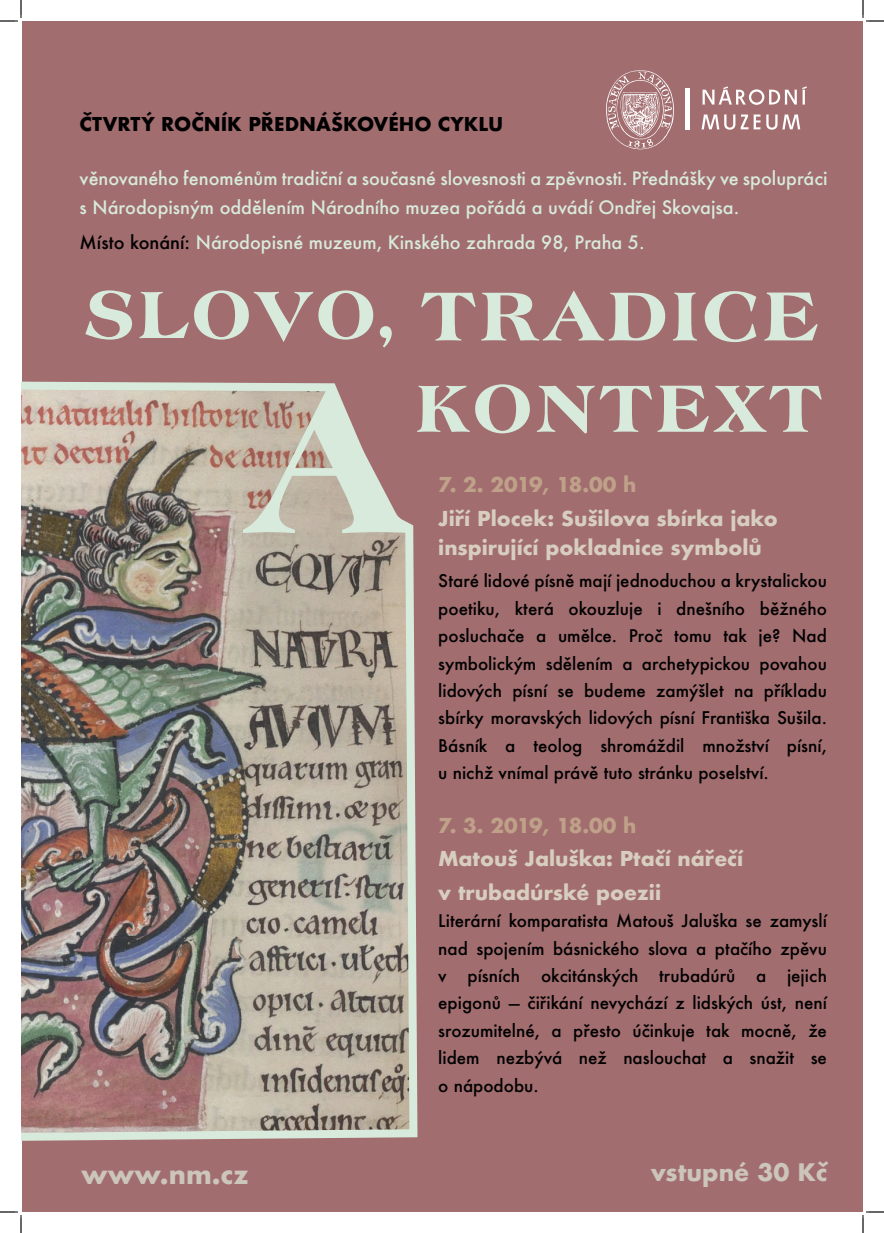
<style>
.page{position:relative;width:884px;height:1233px;background:#fff}
.page>*{position:absolute;margin:0;border:0;box-sizing:border-box;transform-origin:0 0}
.t1{font:700 26px "Futura";color:#ccc5b9}
.t2{font:700 23.5px "Futura";color:#ccc5b9}
.t3{font:700 20px/29.3px "Futura";color:#d7cebf}
.t4{font:700 20px "Futura";letter-spacing:-.05em;color:#bfa189}
.t5{font:700 18.6px "Futura";color:#000001}
.t6{font:500 18px/29.3px "Futura";color:#d7eadc}
.t7{font:500 17px/27.4px "Futura";color:#000001;text-align:justify}
.s1{color:#000001}
</style>
<div class="page">
<div style="left:22px;top:21px;width:841px;height:1191px;background:#a26d6f"></div>
<img style="left:21px;top:381px;width:397px;height:760px">
<svg style="left:85px;top:290px;width:307px;height:57px"></svg>
<svg style="left:243px;top:384px;width:579px;height:149px"></svg>
<svg style="left:421px;top:290px;width:397px;height:52px"></svg>
<svg style="left:702px;top:86px;width:105px;height:19px"></svg>
<svg style="left:701px;top:114px;width:59px;height:16px"></svg>
<svg style="left:766px;top:114px;width:34px;height:16px"></svg>
<div style="left:685px;top:89px;width:5px;height:41px;background:#fff"></div>
<svg style="left:606px;top:70px;width:68px;height:79px"></svg>
<svg style="left:0;top:0;width:22px;height:22px"></svg>
<svg style="left:0;top:1211px;width:22px;height:22px"></svg>
<svg style="left:862px;top:0;width:22px;height:22px"></svg>
<svg style="left:862px;top:1211px;width:22px;height:22px"></svg>
<p class="t5" style="left:80px;top:111px;width:425px">ČTVRTÝ ROČNÍK PŘEDNÁŠKOVÉHO CYKLU</p>
<p class="t6" style="left:80px;top:163px;width:749px">věnovaného fenoménům tradiční a současné slovesnosti a zpěvnosti. Přednášky ve spolupráci s Národopisným oddělením Národního muzea pořádá a uvádí Ondřej Skovajsa.</p>
<p class="t6" style="left:80px;top:227px;width:566px"><span class="s1">Místo konání:</span> Národopisné muzeum, Kinského zahrada 98, Praha 5.</p>
<p class="t4" style="left:438px;top:470px;width:200px">7. 2. 2019, 18.00 h</p>
<p class="t3" style="left:438px;top:503px;width:341px">Jiří Plocek: Sušilova sbírka jako inspirující pokladnice symbolů</p>
<p class="t7" style="left:438px;top:567px;width:390px">Staré lidové písně mají jednoduchou a krystalickou poetiku, která okouzluje i dnešního běžného posluchače a umělce. Proč tomu tak je? Nad symbolickým sdělením a archetypickou povahou lidových písní se budeme zamýšlet na příkladu sbírky moravských lidových písní Františka Sušila.<br>Básník a teolog shromáždil množství písní, u nichž vnímal právě tuto stránku poselství.</p>
<p class="t4" style="left:438px;top:811px;width:200px">7. 3. 2019, 18.00 h</p>
<p class="t3" style="left:438px;top:842px;width:306px;line-height:33.3px">Matouš Jaluška: Ptačí nářečí v trubadúrské poezii</p>
<p class="t7" style="left:438px;top:907px;width:390px">Literární komparatista Matouš Jaluška se zamyslí nad spojením básnického slova a ptačího zpěvu v písních okcitánských trubadúrů a jejich epigonů — čiřikání nevychází z lidských úst, není srozumitelné, a přesto účinkuje tak mocně, že lidem nezbývá než naslouchat a snažit se o nápodobu.</p>
<h1 class="t1" style="left:81px;top:1155px;width:169px">www.nm.cz</h1>
<h2 class="t2" style="left:651px;top:1155px;width:178px">vstupné 30 Kč</h2>
</div>
